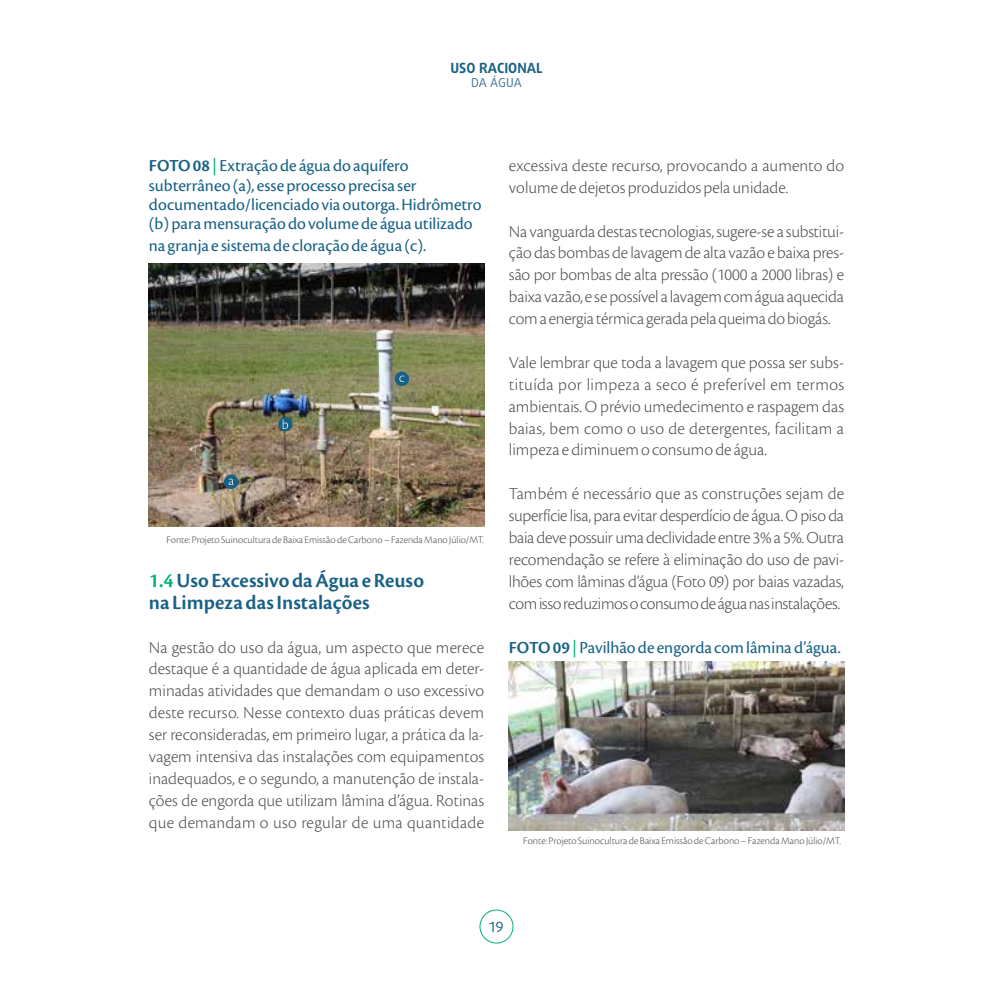
<style>
.page{position:relative;width:993px;height:993px;background:#fff}
.page>*{position:absolute;margin:0;border:0;box-sizing:border-box;transform-origin:0 0}
.t1{font:600 21px/21.9px "Cronos Pro";color:#186185}
.t2{font:300 17.5px/21.9px "Cronos Pro";color:#4d4d4f;text-align:justify}
.t3{font:17.5px/19.2px "Cronos Pro";color:#186185}
.t4{font:700 14px "Daxline Pro";color:#186185}
.t5{font:14px "Daxline Pro";color:#186185}
.t6{font:12.25px "Daxline Pro";letter-spacing:-.01em;color:#44789a}
.t7{font:300 10.5px "Cronos Pro";color:#4d4d4f}
.s1{font-weight:600}
.s2{color:#00b37d}
</style>
<div class="page">
<div style="left:479px;top:909px;width:34px;height:34px;border:1px solid #00b37d;border-radius:50%"></div>
<img style="left:149px;top:263px;width:335px;height:263px">
<img style="left:508px;top:661px;width:335px;height:169px">
<div style="left:224px;top:474px;width:14px;height:15px;background:#186185;border-radius:50%"></div>
<svg style="left:228px;top:478px;width:5px;height:7px"></svg>
<div style="left:278px;top:417px;width:14px;height:14px;background:#186185;border-radius:50%"></div>
<svg style="left:282px;top:419px;width:6px;height:10px"></svg>
<svg style="left:394px;top:371px;width:15px;height:15px"></svg>
<svg style="left:399px;top:375px;width:5px;height:7px"></svg>
<p class="t4" style="left:450px;top:59px;width:94px">USO RACIONAL</p>
<p class="t6" style="left:471px;top:74px;width:52px">DA ÁGUA</p>
<p class="t3" style="left:149px;top:156px;width:334px"><span class="s1">FOTO 08</span> <span class="s2">|</span> Extração de água do aquífero subterrâneo (a), esse processo precisa ser documentado/licenciado via outorga. Hidrômetro (b) para mensuração do volume de água utilizado</p>
<p class="t3" style="left:149px;top:236px;width:279px">na granja e sistema de cloração de água (c).</p>
<p class="t7" style="left:166px;top:533px;width:319px">Fonte: Projeto Suinocultura de Baixa Emissão de Carbono – Fazenda Mano Júlio/MT.</p>
<p class="t1" style="left:149px;top:569px;width:276px"><span class="s2">1.4</span> Uso Excessivo da Água e Reuso na Limpeza das Instalações</p>
<p class="t2" style="left:149px;top:635px;width:336px">Na gestão do uso da água, um aspecto que merece destaque é a quantidade de água aplicada em deter&shy;minadas atividades que demandam o uso excessivo deste recurso. Nesse contexto duas práticas devem ser reconsideradas, em primeiro lugar, a prática da la&shy;vagem intensiva das instalações com equipamentos inadequados, e o segundo, a manutenção de instala&shy;ções de engorda que utilizam lâmina d’água. Rotinas que demandam o uso regular de uma quantidade</p>
<p class="t2" style="left:508px;top:154px;width:336px">excessiva deste recurso, provocando a aumento do volume de dejetos produzidos pela unidade.</p>
<p class="t2" style="left:508px;top:220px;width:336px">Na vanguarda destas tecnologias, sugere-se a substitui&shy;ção das bombas de lavagem de alta vazão e baixa pres&shy;são por bombas de alta pressão (1000 a 2000 libras) e baixa vazão, e se possível a lavagem com água aquecida com a energia térmica gerada pela queima do biogás.</p>
<p class="t2" style="left:508px;top:351px;width:336px">Vale lembrar que toda a lavagem que possa ser subs&shy;tituída por limpeza a seco é preferível em termos ambientais. O prévio umedecimento e raspagem das baias, bem como o uso de detergentes, facilitam a limpeza e diminuem o consumo de água.</p>
<p class="t2" style="left:508px;top:482px;width:336px">Também é necessário que as construções sejam de superfície lisa, para evitar desperdício de água. O piso da baia deve possuir uma declividade entre 3% a 5%. Outra recomendação se refere à eliminação do uso de pavi&shy;lhões com lâminas d’água (Foto 09) por baias vazadas, com isso reduzimos o consumo de água nas instalações.</p>
<p class="t3" style="left:508px;top:637px;width:333px"><span class="s1">FOTO 09</span> <span class="s2">|</span> Pavilhão de engorda com lâmina d’água.</p>
<p class="t7" style="left:523px;top:834px;width:319px">Fonte: Projeto Suinocultura de Baixa Emissão de Carbono – Fazenda Mano Júlio/MT.</p>
<p class="t5" style="left:489px;top:917px;width:16px">19</p>
</div>
